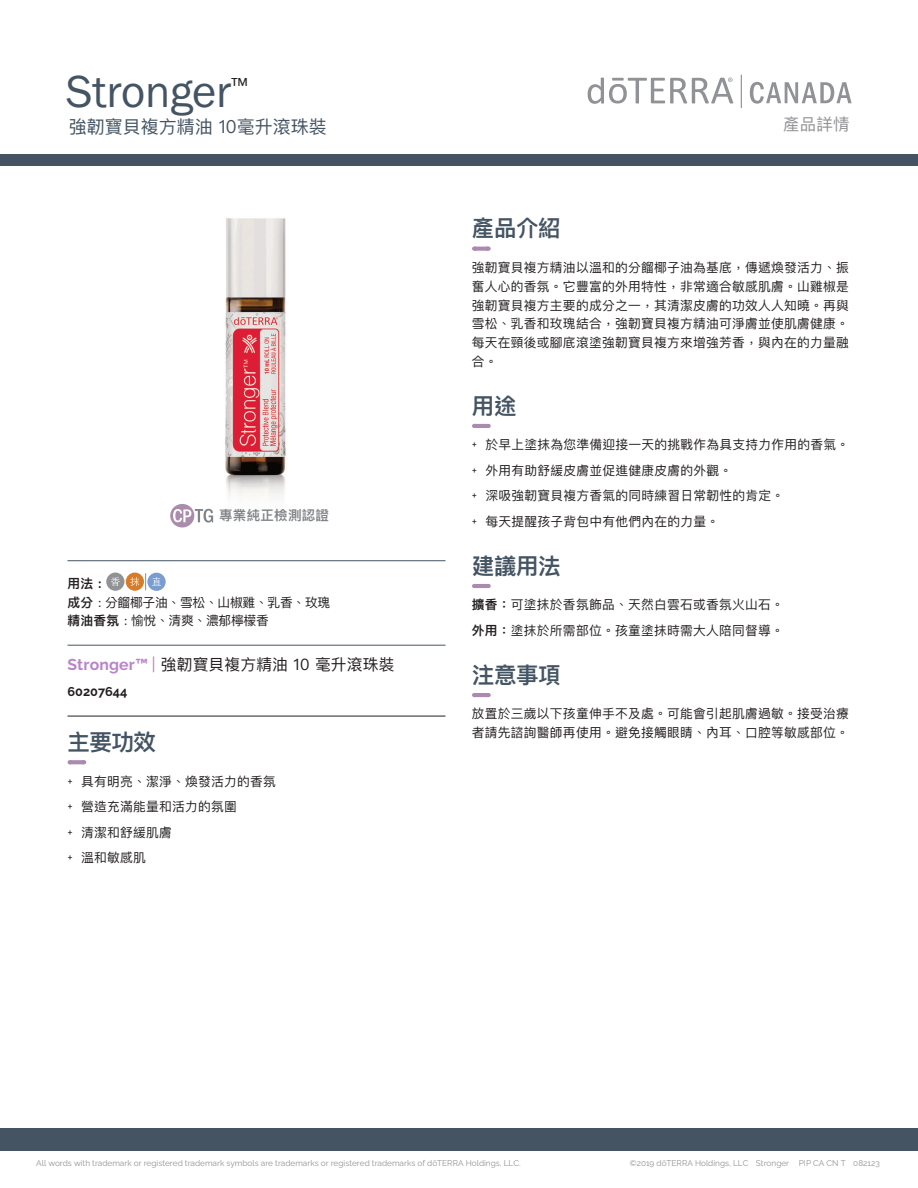
<style>
.page{position:relative;width:918px;height:1188px;background:#fff}
.page>*{position:absolute;margin:0;border:0;box-sizing:border-box;transform-origin:0 0}
.Main_Title{font:46.5px "Franklin Gothic URW Boo";letter-spacing:-.005em;color:#445463}
.Header__Sanctuary_dash{font:600 22.5px "Ping Fang TC";letter-spacing:-.02em;color:#445463}
.Product_Descriptor_Title{font:18px "Ping Fang TC";color:#445463}
.t1{font:16.5px "Ping Fang TC";color:#919295}
.Tag_Title_not_italic___Rule{font:15.75px "Ping Fang TC";letter-spacing:.01em;color:#231f20}
.t2{font:600 13.5px "Ping Fang TC";letter-spacing:.02em;color:#828487}
.Body{font:12.75px/18.8px "Ping Fang TC";letter-spacing:.02em;color:#231f20;text-align:justify}
.Directions____body{font:12.75px "Ping Fang TC";letter-spacing:.02em;color:#231f20}
.Oil_Attributes_Panel{font:12.75px "Ping Fang TC";letter-spacing:-.02em;color:#231f20}
.Tag_SKU__Bottom_Rule{font:700 12.75px "Ralewayd T";color:#231f20}
.Oil_Attributes_Top___Rule{font:600 12.75px "Ping Fang TC";color:#231f20}
.Footer_Left{font:8.25px "Ralewayd T";color:#919295}
.Footer_Right{font:8.25px "Ralewayd T";color:#919295}
.s1{font-weight:600}
.s2{font-family:"Ralewayd T";font-weight:700;color:#b984ca}
.s3{color:#aa8aae}
.s4{font-family:"Ralewayd T"}
</style>
<div class="page">
<div style="left:0;top:155px;width:918px;height:11px;background:#445463"></div>
<div style="left:0;top:1128px;width:918px;height:23px;background:#445463"></div>
<svg style="left:750px;top:82px;width:102px;height:22px"></svg>
<svg style="left:588px;top:78px;width:145px;height:26px"></svg>
<hr style="left:741px;top:75px;width:1px;height:33px;background:#919295">
<svg style="left:170px;top:504px;width:22px;height:23px"></svg>
<svg style="left:475px;top:247px;width:6px;height:4px"></svg>
<svg style="left:481px;top:247px;width:8px;height:4px"></svg>
<hr style="left:474px;top:424px;width:14px;height:4px;background:#aa8aae">
<hr style="left:474px;top:584px;width:14px;height:4px;background:#aa8aae">
<hr style="left:474px;top:693px;width:14px;height:4px;background:#aa8aae">
<hr style="left:68px;top:560px;width:378px;height:1px;background:#445463">
<hr style="left:68px;top:645px;width:378px;height:1px;background:#445463">
<hr style="left:68px;top:716px;width:378px;height:1px;background:#231f20">
<svg style="left:70px;top:760px;width:14px;height:4px"></svg>
<div style="left:147px;top:573px;width:19px;height:18px;background:#799cd1;border-radius:50%"></div>
<svg style="left:145px;top:573px;width:1px;height:17px"></svg>
<div style="left:106px;top:573px;width:18px;height:18px;background:#919295;border-radius:50%"></div>
<div style="left:126px;top:573px;width:18px;height:18px;background:#d77c29;border-radius:50%"></div>
<svg style="left:111px;top:577px;width:9px;height:9px"></svg>
<svg style="left:130px;top:577px;width:9px;height:9px"></svg>
<svg style="left:152px;top:577px;width:9px;height:9px"></svg>
<img style="left:192px;top:218px;width:117px;height:344px">
<p class="Main_Title" style="left:66px;top:63px;width:183px">Stronger<sup>™</sup></p>
<p class="Product_Descriptor_Title" style="left:69px;top:115px;width:260px">強韌寶貝複方精油 10毫升滾珠裝</p>
<p class="t2" style="left:219px;top:507px;width:111px">專業純正檢測認證</p>
<p class="Oil_Attributes_Top___Rule" style="left:68px;top:575px;width:36px">用法 :</p>
<p class="Oil_Attributes_Panel" style="left:68px;top:594px;width:264px"><span class="s1">成分</span> : 分餾椰子油、雪松、山椒雞、乳香、玫瑰</p>
<p class="Oil_Attributes_Panel" style="left:68px;top:613px;width:203px"><span class="s1">精油香氛</span> : 愉悅、清爽、濃郁檸檬香</p>
<p class="Tag_Title_not_italic___Rule" style="left:68px;top:654px;width:328px"><span class="s2">Stronger™</span> <span class="s3">|</span> 強韌寶貝複方精油 10 毫升滾珠裝</p>
<p class="Tag_SKU__Bottom_Rule" style="left:68px;top:682px;width:62px">60207644</p>
<p class="Header__Sanctuary_dash" style="left:68px;top:728px;width:90px">主要功效</p>
<p class="Body" style="left:68px;top:772px;width:210px"><span class="s4">+</span> 具有明亮、潔淨、煥發活力的香氛</p>
<p class="Body" style="left:68px;top:797px;width:171px"><span class="s4">+</span> 營造充滿能量和活力的氛圍</p>
<p class="Body" style="left:68px;top:823px;width:106px"><span class="s4">+</span> 清潔和舒緩肌膚</p>
<p class="Body" style="left:68px;top:848px;width:80px"><span class="s4">+</span> 溫和敏感肌</p>
<p class="t1" style="left:783px;top:114px;width:68px">產品詳情</p>
<p class="Header__Sanctuary_dash" style="left:472px;top:214px;width:90px">產品介紹</p>
<p class="Body" style="left:472px;top:258px;width:378px">強韌寶貝複方精油以溫和的分餾椰子油為基底，傳遞煥發活力、振奮人心的香氛。它豐富的外用特性，非常適合敏感肌膚。山雞椒是強韌寶貝複方主要的成分之一，其清潔皮膚的功效人人知曉。再與雪松、乳香和玫瑰結合，強韌寶貝複方精油可淨膚並使肌膚健康。每天在頸後或腳底滾塗強韌寶貝複方來增強芳香，與內在的力量融合。</p>
<p class="Header__Sanctuary_dash" style="left:472px;top:392px;width:46px">用途</p>
<p class="Body" style="left:472px;top:435px;width:379px"><span class="s4">+</span> 於早上塗抹為您準備迎接一天的挑戰作為具支持力作用的香氣。</p>
<p class="Body" style="left:472px;top:461px;width:262px"><span class="s4">+</span> 外用有助舒緩皮膚並促進健康皮膚的外觀。</p>
<p class="Body" style="left:472px;top:486px;width:314px"><span class="s4">+</span> 深吸強韌寶貝複方香氣的同時練習日常韌性的肯定。</p>
<p class="Body" style="left:472px;top:512px;width:249px"><span class="s4">+</span> 每天提醒孩子背包中有他們內在的力量。</p>
<p class="Header__Sanctuary_dash" style="left:472px;top:552px;width:90px">建議用法</p>
<p class="Directions____body" style="left:472px;top:597px;width:313px"><span class="s1">擴香：</span>可塗抹於香氛飾品、天然白雲石或香氛火山石。</p>
<p class="Directions____body" style="left:472px;top:623px;width:313px"><span class="s1">外用：</span>塗抹於所需部位。孩童塗抹時需大人陪同督導。</p>
<p class="Header__Sanctuary_dash" style="left:472px;top:661px;width:90px">注意事項</p>
<p class="Body" style="left:472px;top:704px;width:378px">放置於三歲以下孩童伸手不及處。可能會引起肌膚過敏。接受治療者請先諮詢醫師再使用。避免接觸眼睛、內耳、口腔等敏感部位。</p>
<p class="Footer_Left" style="left:36px;top:1157px;width:486px">All words with trademark or registered trademark symbols are trademarks or registered trademarks of dōTERRA Holdings, LLC.</p>
<p class="Footer_Right" style="left:630px;top:1157px;width:251px">©2019 dōTERRA Holdings, LLC Stronger PIP CA CN T 082123</p>
</div>
